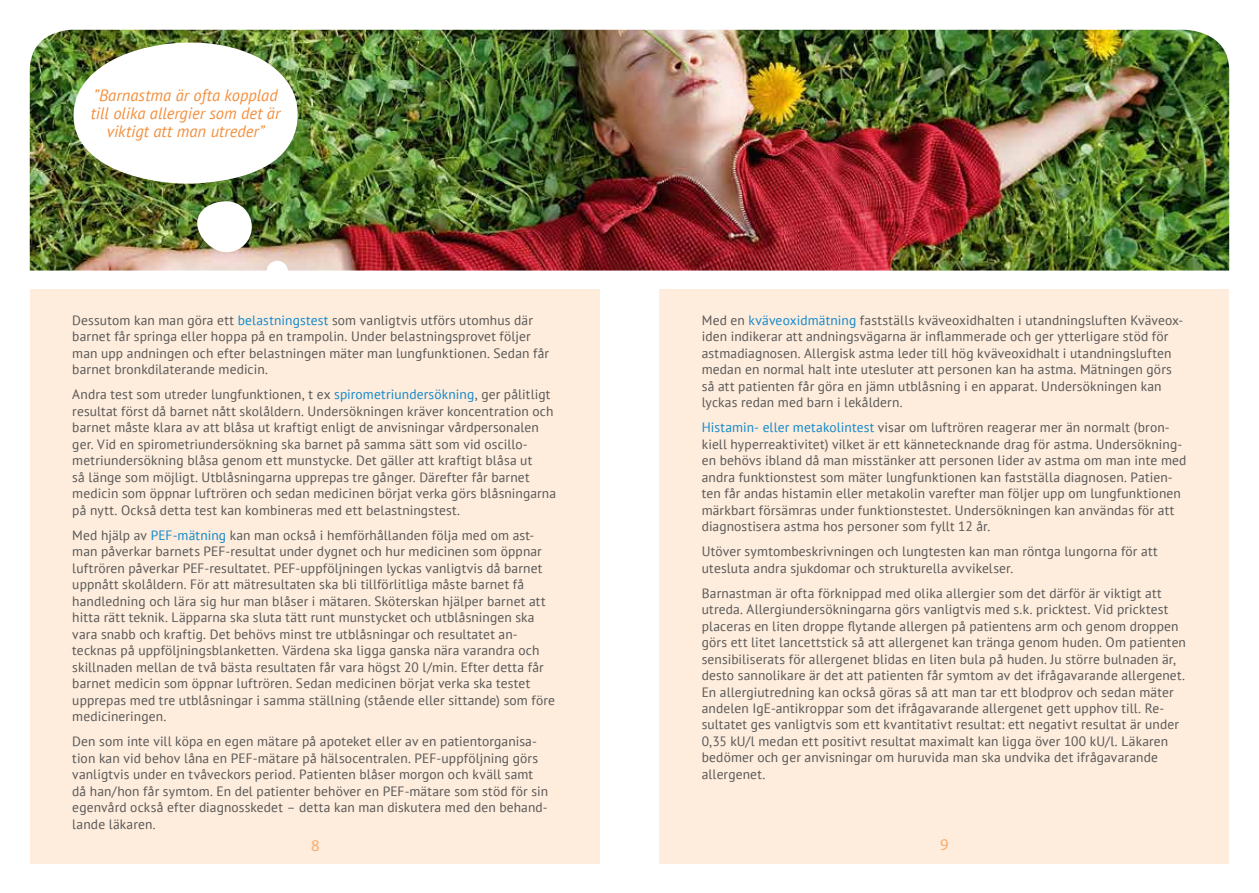
<style>
.page{position:relative;width:1259px;height:893px;background:#fff}
.page>*{position:absolute;margin:0;border:0;box-sizing:border-box;transform-origin:0 0}
.t1{font:italic 16.5px/18px "PT Sans";color:#f3903e;text-align:center}
.t2{font:16.5px "Myriad Pro";color:#f7ae70}
.t3{font:13.5px/16.5px "PT Sans";letter-spacing:.01em;color:#575756}
.s1{color:#1189ca}
</style>
<div class="page">
<div style="left:659px;top:289px;width:570px;height:574px;background:#feecdc"></div>
<div style="left:30px;top:289px;width:570px;height:574px;background:#feecdc"></div>
<img style="left:30px;top:30px;width:1199px;height:241px">
<img style="left:69px;top:39px;width:229px;height:147px">
<svg style="left:197px;top:201px;width:55px;height:51px"></svg>
<div style="left:267px;top:261px;width:21px;height:21px;background:#fff;border-radius:50%"></div>
<p class="t1" style="left:91px;top:86px;width:191px">”Barnastma är ofta kopplad till olika allergier som det är viktigt att man utreder”</p>
<p class="t3" style="left:72px;top:311px;width:478px">Dessutom kan man göra ett <span class="s1">belastningstest</span> som vanligtvis utförs utomhus där barnet får springa eller hoppa på en trampolin. Under belastningsprovet följer man upp andningen och efter belastningen mäter man lungfunktionen. Sedan får barnet bronkdilaterande medicin.</p>
<p class="t3" style="left:72px;top:386px;width:485px">Andra test som utreder lungfunktionen, t ex <span class="s1">spirometriundersökning</span>, ger pålitligt resultat först då barnet nått skolåldern. Undersökningen kräver koncentration och barnet måste klara av att blåsa ut kraftigt enligt de anvisningar vårdpersonalen ger. Vid en spirometriundersökning ska barnet på samma sätt som vid oscillo&shy;metriundersökning blåsa genom ett munstycke. Det gäller att kraftigt blåsa ut<br>så länge som möjligt. Utblåsningarna upprepas tre gånger. Därefter får barnet medicin som öppnar luftrören och sedan medicinen börjat verka görs blåsningarna på nytt. Också detta test kan kombineras med ett belastningstest.</p>
<p class="t3" style="left:72px;top:526px;width:484px">Med hjälp av <span class="s1">PEF-mätning</span> kan man också i hemförhållanden följa med om ast&shy;man påverkar barnets PEF-resultat under dygnet och hur medicinen som öppnar luftrören påverkar PEF-resultatet. PEF-uppföljningen lyckas vanligtvis då barnet uppnått skolåldern. För att mätresultaten ska bli tillförlitliga måste barnet få handledning och lära sig hur man blåser i mätaren. Sköterskan hjälper barnet att hitta rätt teknik. Läpparna ska sluta tätt runt munstycket och utblåsningen ska vara snabb och kraftig. Det behövs minst tre utblåsningar och resultatet an&shy;tecknas på uppföljningsblanketten. Värdena ska ligga ganska nära varandra och skillnaden mellan de två bästa resultaten får vara högst 20 l/min. Efter detta får barnet medicin som öppnar luftrören. Sedan medicinen börjat verka ska testet upprepas med tre utblåsningar i samma ställning (stående eller sittande) som före medicineringen.</p>
<p class="t3" style="left:72px;top:733px;width:477px">Den som inte vill köpa en egen mätare på apoteket eller av en patientorganisa&shy;tion kan vid behov låna en PEF-mätare på hälsocentralen. PEF-uppföljning görs vanligtvis under en tvåveckors period. Patienten blåser morgon och kväll samt då han/hon får symtom. En del patienter behöver en PEF-mätare som stöd för sin egenvård också efter diagnosskedet – detta kan man diskutera med den behand&shy;lande läkaren.</p>
<p class="t3" style="left:702px;top:311px;width:483px">Med en <span class="s1">kväveoxidmätning</span> fastställs kväveoxidhalten i utandningsluften Kväveox&shy;iden indikerar att andningsvägarna är inflammerade och ger ytterligare stöd för astmadiagnosen. Allergisk astma leder till hög kväveoxidhalt i utandningsluften medan en normal halt inte utesluter att personen kan ha astma. Mätningen görs så att patienten får göra en jämn utblåsning i en apparat. Undersökningen kan lyckas redan med barn i lekåldern.</p>
<p class="t3" style="left:702px;top:419px;width:486px"><span class="s1">Histamin- eller metakolintest</span> visar om luftrören reagerar mer än normalt (bron&shy;kiell hyperreaktivitet) vilket är ett kännetecknande drag för astma. Undersökning&shy;en behövs ibland då man misstänker att personen lider av astma om man inte med andra funktionstest som mäter lungfunktionen kan fastställa diagnosen. Patien&shy;ten får andas histamin eller metakolin varefter man följer upp om lungfunktionen märkbart försämras under funktionstestet. Undersökningen kan användas för att diagnostisera astma hos personer som fyllt 12 år.</p>
<p class="t3" style="left:702px;top:543px;width:457px">Utöver symtombeskrivningen och lungtesten kan man röntga lungorna för att utesluta andra sjukdomar och strukturella avvikelser.</p>
<p class="t3" style="left:702px;top:584px;width:486px">Barnastman är ofta förknippad med olika allergier som det därför är viktigt att utreda. Allergiundersökningarna görs vanligtvis med s.k. pricktest. Vid pricktest placeras en liten droppe flytande allergen på patientens arm och genom droppen görs ett litet lancettstick så att allergenet kan tränga genom huden. Om patienten sensibiliserats för allergenet blidas en liten bula på huden. Ju större bulnaden är, desto sannolikare är det att patienten får symtom av det ifrågavarande allergenet.<br>En allergiutredning kan också göras så att man tar ett blodprov och sedan mäter andelen IgE-antikroppar som det ifrågavarande allergenet gett upphov till. Re&shy;sultatet ges vanligtvis som ett kvantitativt resultat: ett negativt resultat är under 0,35 kU/l medan ett positivt resultat maximalt kan ligga över 100 kU/l. Läkaren bedömer och ger anvisningar om huruvida man ska undvika det ifrågavarande allergenet.</p>
<p class="t2" style="left:311px;top:835px;width:10px">8</p>
<p class="t2" style="left:940px;top:835px;width:10px">9</p>
</div>
